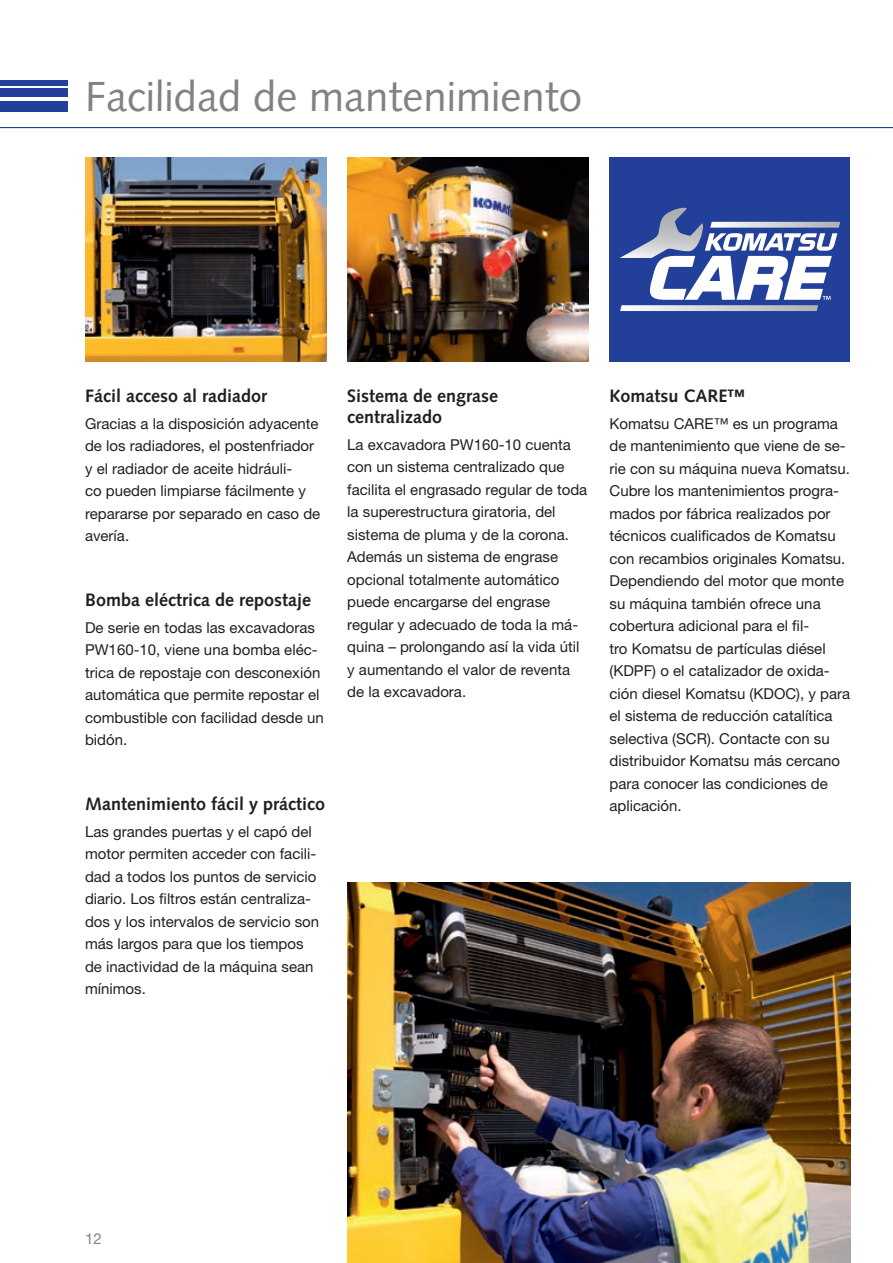
<style>
.page{position:relative;width:893px;height:1263px;background:#fff}
.page>*{position:absolute;margin:0;border:0;box-sizing:border-box;transform-origin:0 0}
.t1{font:42px "Syntax LTCE";color:#808285}
.t2{font:700 18px/21px "Syntax LTCE";color:#231f20}
.t3{font:15px/22.5px "Helvetica Neue LT Pro";color:#231f20}
.t4{font:15px "Helvetica Neue LT Pro";color:#808285}
</style>
<div class="page">
<hr style="left:0;top:127px;width:893px;height:1px;background:#223f99">
<div style="left:0;top:101px;width:68px;height:10px;background:#223f99"></div>
<div style="left:0;top:89px;width:68px;height:8px;background:#223f99"></div>
<div style="left:0;top:80px;width:68px;height:5px;background:#223f99"></div>
<img style="left:347px;top:157px;width:241px;height:204px">
<img style="left:85px;top:157px;width:241px;height:204px">
<div style="left:609px;top:157px;width:241px;height:204px;background:#223f99"></div>
<svg style="left:620px;top:208px;width:220px;height:103px"></svg>
<img style="left:347px;top:882px;width:503px;height:381px">
<h1 class="t1" style="left:85px;top:72px;width:499px">Facilidad de mantenimiento</h1>
<p class="t2" style="left:85px;top:385px;width:183px">Fácil acceso al radiador</p>
<p class="t3" style="left:85px;top:412px;width:237px">Gracias a la disposición adyacente de los radiadores, el postenfriador y el radiador de aceite hidráuli-<br>co pueden limpiarse fácilmente y repararse por separado en caso de avería.</p>
<p class="t2" style="left:85px;top:589px;width:227px">Bomba eléctrica de repostaje</p>
<p class="t3" style="left:85px;top:616px;width:240px">De serie en todas las excavadoras<br>PW160-10, viene una bomba eléc&shy;trica de repostaje con desconexión automática que permite repostar el combustible con facilidad desde un bidón.</p>
<p class="t2" style="left:85px;top:793px;width:242px">Mantenimiento fácil y práctico</p>
<p class="t3" style="left:85px;top:820px;width:236px">Las grandes puertas y el capó del motor permiten acceder con facili&shy;dad a todos los puntos de servicio diario. Los filtros están centraliza&shy;dos y los intervalos de servicio son más largos para que los tiempos de inactividad de la máquina sean mínimos.</p>
<p class="t2" style="left:347px;top:385px;width:152px">Sistema de engrase centralizado</p>
<p class="t3" style="left:347px;top:433px;width:242px">La excavadora PW160-10 cuenta con un sistema centralizado que facilita el engrasado regular de toda la superestructura giratoria, del sistema de pluma y de la corona.<br>Además un sistema de engrase opcional totalmente automático puede encargarse del engrase regular y adecuado de toda la má&shy;quina – prolongando así la vida útil y aumentando el valor de reventa de la excavadora.</p>
<p class="t2" style="left:609px;top:385px;width:137px">Komatsu CARE™</p>
<p class="t3" style="left:609px;top:412px;width:242px">Komatsu CARE™ es un programa de mantenimiento que viene de se&shy;rie con su máquina nueva Komatsu.<br>Cubre los mantenimientos progra&shy;mados por fábrica realizados por técnicos cualificados de Komatsu con recambios originales Komatsu.<br>Dependiendo del motor que monte su máquina también ofrece una cobertura adicional para el fil-<br>tro Komatsu de partículas diésel (KDPF) o el catalizador de oxida&shy;ción diesel Komatsu (KDOC), y para el sistema de reducción catalítica selectiva (SCR). Contacte con su distribuidor Komatsu más cercano para conocer las condiciones de aplicación.</p>
<p class="t4" style="left:85px;top:1229px;width:18px">12</p>
</div>
